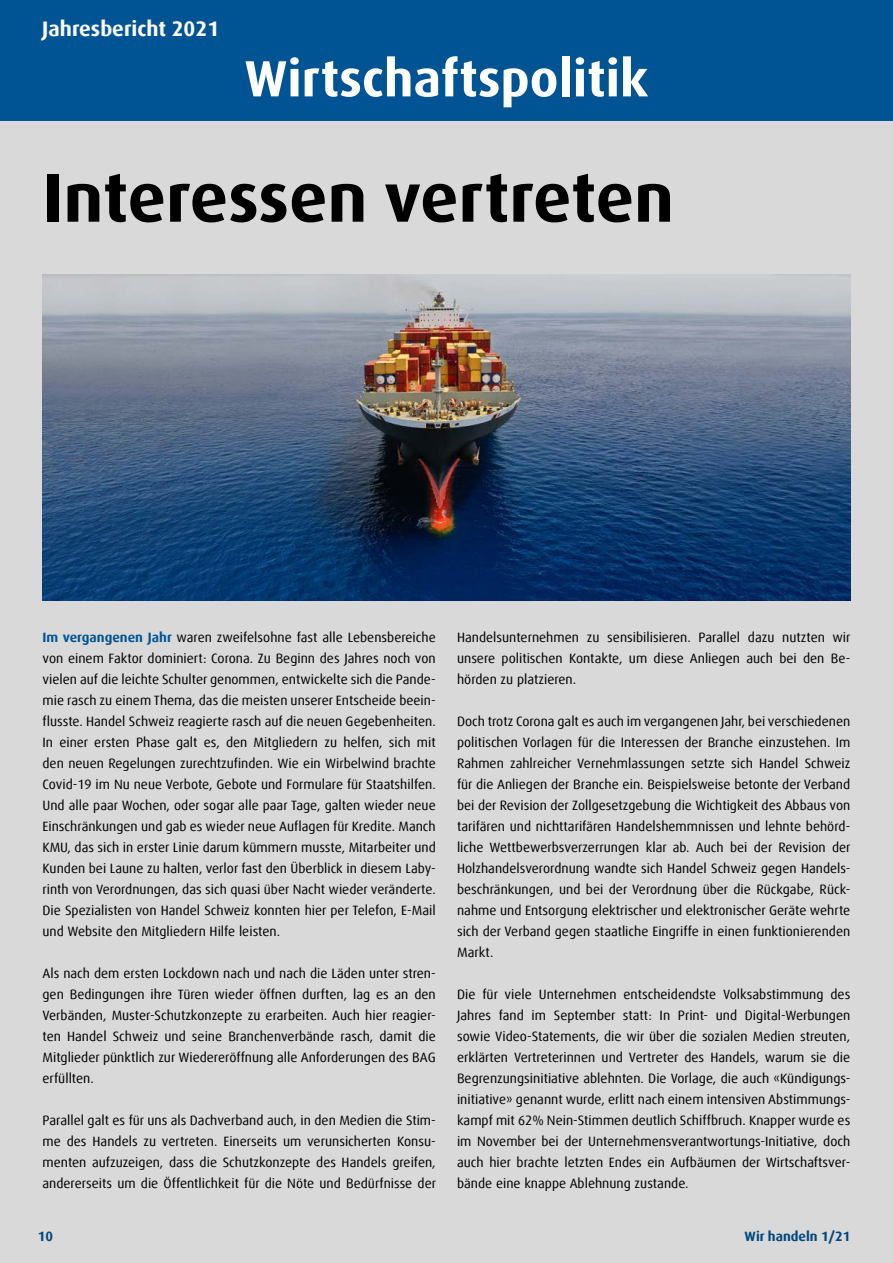
<style>
.page{position:relative;width:893px;height:1263px;background:#fff}
.page>*{position:absolute;margin:0;border:0;box-sizing:border-box;transform-origin:0 0}
.t1{font:700 69px "Dax Offc";color:#000}
.t2{font:700 51px "Dax Offc";color:#fff}
.t3{font:700 21px "Dax Offc";color:#fff}
.t4{font:13.5px/21px "Dax Offc";color:#000;text-align:justify}
.t5{font:700 13.5px "Dax Offc";color:#005493}
.s1{font-weight:700;color:#005493}
</style>
<div class="page">
<div style="left:0;top:115px;width:893px;height:1148px;background:#d9d9d9"></div>
<div style="left:0;top:0;width:893px;height:121px;background:#005493"></div>
<img style="left:43px;top:275px;width:807px;height:325px">
<h3 class="t3" style="left:42px;top:15px;width:178px">Jahresbericht 2021</h3>
<h2 class="t2" style="left:244px;top:46px;width:405px">Wirtschaftspolitik</h2>
<h1 class="t1" style="left:43px;top:153px;width:632px">Interessen vertreten</h1>
<p class="t4" style="left:43px;top:627px;width:395px"><span class="s1">Im vergangenen Jahr</span> waren zweifelsohne fast alle Lebensbereiche von einem Faktor dominiert: Corona. Zu Beginn des Jahres noch von vielen auf die leichte Schulter genommen, entwickelte sich die Pande&shy;mie rasch zu einem Thema, das die meisten unserer Entscheide beein&shy;flusste. Handel Schweiz reagierte rasch auf die neuen Gegebenheiten.<br>In einer ersten Phase galt es, den Mitgliedern zu helfen, sich mit den neuen Regelungen zurechtzufinden. Wie ein Wirbelwind brachte Covid-19 im Nu neue Verbote, Gebote und Formulare für Staatshilfen.<br>Und alle paar Wochen, oder sogar alle paar Tage, galten wieder neue Einschränkungen und gab es wieder neue Auflagen für Kredite. Manch KMU, das sich in erster Linie darum kümmern musste, Mitarbeiter und Kunden bei Laune zu halten, verlor fast den Überblick in diesem Laby&shy;rinth von Verordnungen, das sich quasi über Nacht wieder veränderte.<br>Die Spezialisten von Handel Schweiz konnten hier per Telefon, E-Mail und Website den Mitgliedern Hilfe leisten.</p>
<p class="t4" style="left:43px;top:963px;width:395px">Als nach dem ersten Lockdown nach und nach die Läden unter stren&shy;gen Bedingungen ihre Türen wieder öffnen durften, lag es an den Verbänden, Muster-Schutzkonzepte zu erarbeiten. Auch hier reagier&shy;ten Handel Schweiz und seine Branchenverbände rasch, damit die Mitglieder pünktlich zur Wiedereröffnung alle Anforderungen des BAG erfüllten.</p>
<p class="t4" style="left:43px;top:1110px;width:395px">Parallel galt es für uns als Dachverband auch, in den Medien die Stim&shy;me des Handels zu vertreten. Einerseits um verunsicherten Konsu&shy;menten aufzuzeigen, dass die Schutzkonzepte des Handels greifen, andererseits um die Öffentlichkeit für die Nöte und Bedürfnisse der</p>
<p class="t4" style="left:457px;top:627px;width:395px">Handelsunternehmen zu sensibilisieren. Parallel dazu nutzten wir unsere politischen Kontakte, um diese Anliegen auch bei den Be&shy;hörden zu platzieren.</p>
<p class="t4" style="left:457px;top:711px;width:395px">Doch trotz Corona galt es auch im vergangenen Jahr, bei verschiedenen politischen Vorlagen für die Interessen der Branche einzustehen. Im Rahmen zahlreicher Vernehmlassungen setzte sich Handel Schweiz für die Anliegen der Branche ein. Beispielsweise betonte der Verband bei der Revision der Zollgesetzgebung die Wichtigkeit des Abbaus von tarifären und nichttarifären Handelshemmnissen und lehnte behörd&shy;liche Wettbewerbsverzerrungen klar ab. Auch bei der Revision der Holzhandelsverordnung wandte sich Handel Schweiz gegen Handels&shy;beschränkungen, und bei der Verordnung über die Rückgabe, Rück&shy;nahme und Entsorgung elektrischer und elektronischer Geräte wehrte sich der Verband gegen staatliche Eingriffe in einen funktionierenden Markt.</p>
<p class="t4" style="left:457px;top:984px;width:395px">Die für viele Unternehmen entscheidendste Volksabstimmung des Jahres fand im September statt: In Print- und Digital-Werbungen sowie Video-Statements, die wir über die sozialen Medien streuten, erklärten Vertreterinnen und Vertreter des Handels, warum sie die Begrenzungsinitiative ablehnten. Die Vorlage, die auch «Kündigungs&shy;initiative» genannt wurde, erlitt nach einem intensiven Abstimmungs&shy;kampf mit 62% Nein-Stimmen deutlich Schiffbruch. Knapper wurde es im November bei der Unternehmensverantwortungs-Initiative, doch auch hier brachte letzten Endes ein Aufbäumen der Wirtschaftsver&shy;bände eine knappe Ablehnung zustande.</p>
<p class="t5" style="left:38px;top:1227px;width:17px">10</p>
<p class="t5" style="left:745px;top:1227px;width:107px">Wir handeln 1/21</p>
</div>
